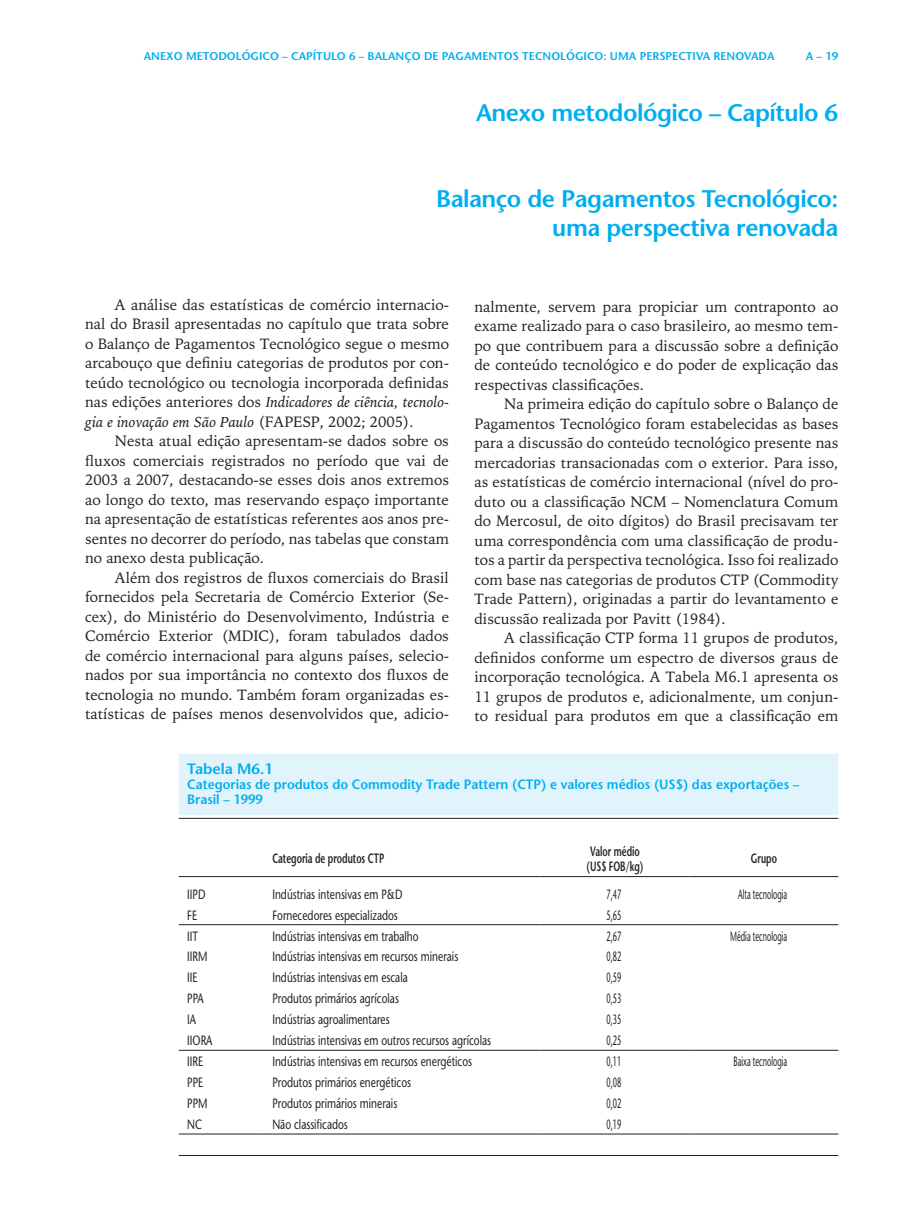
<style>
.page{position:relative;width:915px;height:1221px;background:#fff}
.page>*{position:absolute;margin:0;border:0;box-sizing:border-box;transform-origin:0 0}
.t1{font:600 24px/28.5px "Stone Sans";letter-spacing:-.02em;color:#00aeef;text-align:right}
.t2{font:15px/19.5px "Iowan Old Style BT";color:#231f20;text-align:justify}
.t3{font:600 15px "Stone Sans";color:#00aeef}
.t4{font:13.5px "Stone Sans";color:#231f20;scale:.75 1}
.t5{font:600 13.5px/15px "Stone Sans";color:#00aeef;scale:.95 1}
.t6{font:13.5px "Stone Sans";color:#231f20;scale:.55 1}
.t7{font:600 13.5px/14.2px "Stone Sans";color:#231f20;scale:.65 1}
.t8{font:600 11.25px "Stone Sans";color:#00aeef}
.s1{font-style:italic}
</style>
<div class="page">
<div style="left:179px;top:753px;width:659px;height:62px;background:#e1f4fc"></div>
<hr style="left:179px;top:818px;width:659px;height:1px;background:#231f20">
<hr style="left:179px;top:1155px;width:659px;height:1px;background:#231f20">
<hr style="left:179px;top:876px;width:361px;height:1px;background:#231f20">
<hr style="left:540px;top:876px;width:149px;height:1px;background:#231f20">
<hr style="left:689px;top:876px;width:149px;height:1px;background:#231f20">
<svg style="left:179px;top:925px;width:659px;height:126px"></svg>
<hr style="left:179px;top:1049px;width:85px;height:1px;background:#231f20">
<hr style="left:264px;top:1049px;width:276px;height:1px;background:#231f20">
<hr style="left:540px;top:1049px;width:149px;height:1px;background:#231f20">
<hr style="left:689px;top:1049px;width:149px;height:1px;background:#231f20">
<hr style="left:179px;top:924px;width:85px;height:1px;background:#231f20">
<hr style="left:264px;top:924px;width:276px;height:1px;background:#231f20">
<hr style="left:540px;top:924px;width:149px;height:1px;background:#231f20">
<hr style="left:689px;top:924px;width:149px;height:1px;background:#231f20">
<hr style="left:179px;top:1133px;width:85px;height:1px;background:#231f20">
<hr style="left:264px;top:1133px;width:276px;height:1px;background:#231f20">
<hr style="left:540px;top:1133px;width:149px;height:1px;background:#231f20">
<hr style="left:689px;top:1133px;width:149px;height:1px;background:#231f20">
<p class="t8" style="left:144px;top:49px;width:630px">anexo metodológico – capítulo 6 – Balanço de pagamentos tecnológico: uma perspectiva renovada</p>
<p class="t8" style="left:805px;top:49px;width:34px">A – 19</p>
<h1 class="t1" style="left:476px;top:98px;width:363px">Anexo metodológico – Capítulo 6</h1>
<h1 class="t1" style="left:436px;top:184px;width:403px">Balanço de Pagamentos Tecnológico: uma perspectiva renovada</h1>
<p class="t2" style="left:85px;top:294px;width:365px;text-indent:30px">A análise das estatísticas de comércio internacio&shy;nal do Brasil apresentadas no capítulo que trata sobre o Balanço de Pagamentos Tecnológico segue o mesmo arcabouço que definiu categorias de produtos por con&shy;teúdo tecnológico ou tecnologia incorporada definidas nas edições anteriores dos <span class="s1">Indicadores de ciência, tecnolo&shy;gia e inovação em São Paulo</span> (FAPESP, 2002; 2005).</p>
<p class="t2" style="left:85px;top:431px;width:365px;text-indent:30px">Nesta atual edição apresentam-se dados sobre os fluxos comerciais registrados no período que vai de 2003 a 2007, destacando-se esses dois anos extremos ao longo do texto, mas reservando espaço importante na apresentação de estatísticas referentes aos anos pre&shy;sentes no decorrer do período, nas tabelas que constam no anexo desta publicação.</p>
<p class="t2" style="left:85px;top:567px;width:365px;text-indent:30px">Além dos registros de fluxos comerciais do Brasil fornecidos pela Secretaria de Comércio Exterior (Se&shy;cex), do Ministério do Desenvolvimento, Indústria e Comércio Exterior (MDIC), foram tabulados dados de comércio internacional para alguns países, selecio&shy;nados por sua importância no contexto dos fluxos de tecnologia no mundo. Também foram organizadas es&shy;tatísticas de países menos desenvolvidos que, adicio-</p>
<p class="t2" style="left:474px;top:296px;width:365px">nalmente, servem para propiciar um contraponto ao exame realizado para o caso brasileiro, ao mesmo tem&shy;po que contribuem para a discussão sobre a definição de conteúdo tecnológico e do poder de explicação das respectivas classificações.</p>
<p class="t2" style="left:474px;top:394px;width:365px;text-indent:30px">Na primeira edição do capítulo sobre o Balanço de Pagamentos Tecnológico foram estabelecidas as bases para a discussão do conteúdo tecnológico presente nas mercadorias transacionadas com o exterior. Para isso, as estatísticas de comércio internacional (nível do pro&shy;duto ou a classificação NCM – Nomenclatura Comum do Mercosul, de oito dígitos) do Brasil precisavam ter uma correspondência com uma classificação de produ&shy;tos a partir da perspectiva tecnológica. Isso foi realizado com base nas categorias de produtos CTP (Commodity Trade Pattern), originadas a partir do levantamento e discussão realizada por Pavitt (1984).</p>
<p class="t2" style="left:474px;top:628px;width:365px;text-indent:30px">A classificação CTP forma 11 grupos de produtos, definidos conforme um espectro de diversos graus de incorporação tecnológica. A Tabela M6.1 apresenta os 11 grupos de produtos e, adicionalmente, um conjun&shy;to residual para produtos em que a classificação em</p>
<p class="t3" style="left:187px;top:759px;width:87px">Tabela M6.1</p>
<p class="t5" style="left:187px;top:776px;width:645px">Categorias de produtos do Commodity Trade Pattern (CTP) e valores médios (US $) das exportações –<br>Brasil – 1999</p>
<p class="t7" style="left:272px;top:851px;width:156px">Categoria de produtos CTP</p>
<p class="t7" style="left:586px;top:844px;width:89px">Valor médio (US$ FOB/kg)</p>
<p class="t7" style="left:750px;top:851px;width:42px">Grupo</p>
<p class="t4" style="left:187px;top:885px;width:26px">IIPD</p>
<p class="t4" style="left:272px;top:885px;width:175px">Indústrias intensivas em P&amp;D</p>
<p class="t6" style="left:606px;top:885px;width:29px">7,47</p>
<p class="t6" style="left:737px;top:885px;width:91px">Alta tecnologia</p>
<p class="t4" style="left:187px;top:906px;width:15px">FE</p>
<p class="t4" style="left:272px;top:906px;width:169px">Fornecedores especializados</p>
<p class="t6" style="left:606px;top:906px;width:29px">5,65</p>
<p class="t4" style="left:187px;top:927px;width:16px">IIT</p>
<p class="t4" style="left:272px;top:927px;width:196px">Indústrias intensivas em trabalho</p>
<p class="t6" style="left:606px;top:927px;width:29px">2,67</p>
<p class="t6" style="left:730px;top:927px;width:105px">Média tecnologia</p>
<p class="t4" style="left:187px;top:948px;width:29px">IIRM</p>
<p class="t4" style="left:272px;top:948px;width:249px">Indústrias intensivas em recursos minerais</p>
<p class="t6" style="left:606px;top:948px;width:29px">0,82</p>
<p class="t4" style="left:187px;top:969px;width:15px">IIE</p>
<p class="t4" style="left:272px;top:969px;width:182px">Indústrias intensivas em escala</p>
<p class="t6" style="left:606px;top:969px;width:29px">0,59</p>
<p class="t4" style="left:187px;top:990px;width:23px">PPA</p>
<p class="t4" style="left:272px;top:990px;width:170px">Produtos primários agrícolas</p>
<p class="t6" style="left:606px;top:990px;width:29px">0,53</p>
<p class="t4" style="left:187px;top:1011px;width:13px">IA</p>
<p class="t4" style="left:272px;top:1011px;width:158px">Indústrias agroalimentares</p>
<p class="t6" style="left:606px;top:1011px;width:29px">0,35</p>
<p class="t4" style="left:187px;top:1032px;width:35px">IIORA</p>
<p class="t4" style="left:272px;top:1032px;width:293px">Indústrias intensivas em outros recursos agrícolas</p>
<p class="t6" style="left:606px;top:1032px;width:29px">0,25</p>
<p class="t4" style="left:187px;top:1053px;width:23px">IIRE</p>
<p class="t4" style="left:272px;top:1053px;width:268px">Indústrias intensivas em recursos energéticos</p>
<p class="t6" style="left:606px;top:1053px;width:29px">0,11</p>
<p class="t6" style="left:733px;top:1053px;width:99px">Baixa tecnologia</p>
<p class="t4" style="left:187px;top:1073px;width:23px">PPE</p>
<p class="t4" style="left:272px;top:1073px;width:187px">Produtos primários energéticos</p>
<p class="t6" style="left:606px;top:1073px;width:29px">0,08</p>
<p class="t4" style="left:187px;top:1094px;width:29px">PPM</p>
<p class="t4" style="left:272px;top:1094px;width:168px">Produtos primários minerais</p>
<p class="t6" style="left:606px;top:1094px;width:29px">0,02</p>
<p class="t4" style="left:187px;top:1115px;width:21px">NC</p>
<p class="t4" style="left:272px;top:1115px;width:102px">Não classificados</p>
<p class="t6" style="left:606px;top:1115px;width:29px">0,19</p>
</div>
